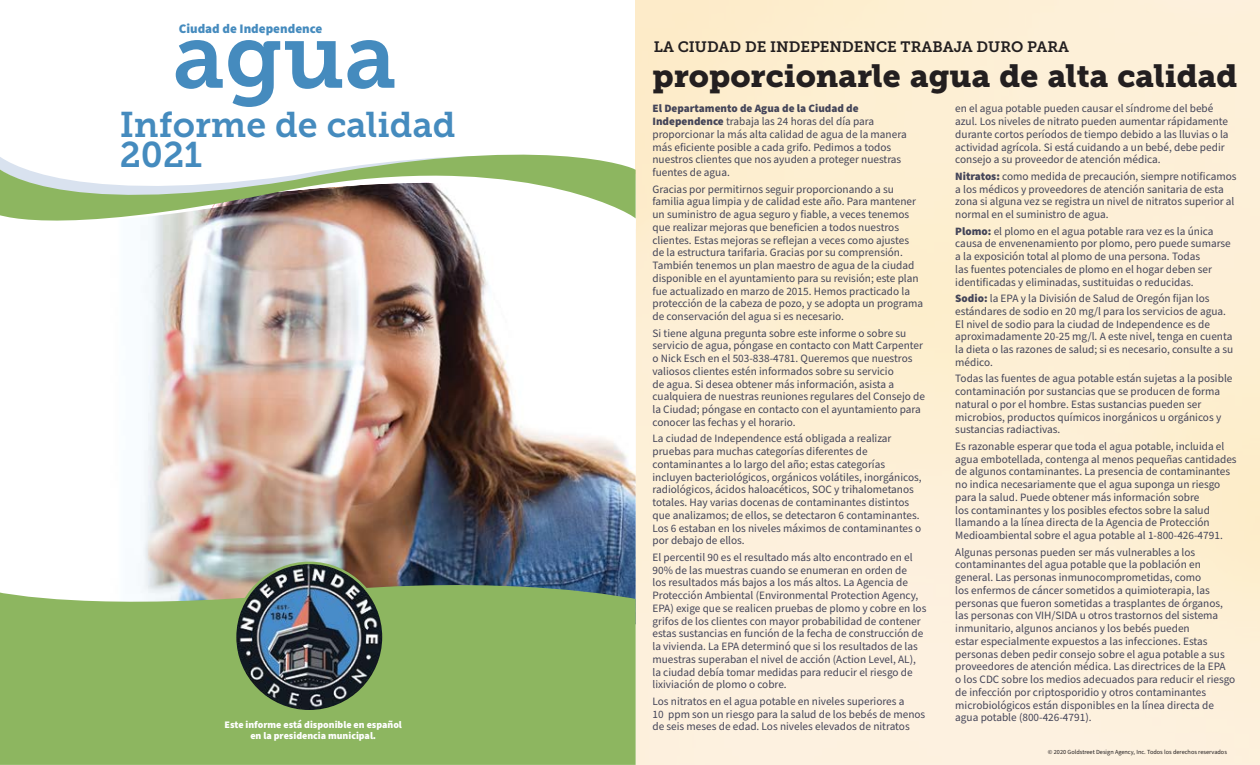
<style>
.page{position:relative;width:1260px;height:765px;background:#fff}
.page>*{position:absolute;margin:0;border:0;box-sizing:border-box;transform-origin:0 0}
.t1{font:91.5px "Museo Slab 700";color:#458bbe}
.t2{font:35.62px "Museo Slab 700";color:#458bbe}
.t3{font:31.88px "Museo Slab 900";color:#231f20}
.t4{font:15px "Museo Slab 700";color:#231f20}
.t5{font:900 13px "Source Sans Pro";color:#458bbe}
.Body{font:11.25px/12.8px "Source Sans Pro";color:#434458}
.t6{font:900 10px/11px "Source Sans Pro";color:#fff;text-align:center}
.t7{font:6.25px "Source Sans Pro";color:#231f20}
.s1{font-weight:900}
</style>
<div class="page">
<img style="left:141px;top:239px;width:495px;height:334px">
<svg style="left:0;top:573px;width:636px;height:192px;background:#8fb468"></svg>
<img style="left:235px;top:563px;width:148px;height:148px;border-radius:74px">
<svg style="left:0;top:131px;width:636px;height:108px"></svg>
<p class="t5" style="left:179px;top:19px;width:145px">Ciudad de Independence</p>
<p class="t1" style="left:173px;top:4px;width:225px">agua</p>
<p class="t2" style="left:120px;top:135px;width:84px">2021</p>
<p class="t2" style="left:120px;top:104px;width:337px">Informe de calidad</p>
<p class="t6" style="left:225px;top:719px;width:179px">Este informe está disponible en español en la presidencia municipal.</p>
<p class="t4" style="left:654px;top:38px;width:417px">LA CIUDAD DE INDEPENDENCE TRABAJA DURO PARA</p>
<p class="t3" style="left:653px;top:57px;width:587px">proporcionarle agua de alta calidad</p>
<p class="Body" style="left:652px;top:103px;width:256px"><span class="s1">El Departamento de Agua de la Ciudad de Independence</span> trabaja las 24 horas del día para proporcionar la más alta calidad de agua de la manera más eficiente posible a cada grifo. Pedimos a todos nuestros clientes que nos ayuden a proteger nuestras fuentes de agua.</p>
<p class="Body" style="left:652px;top:183px;width:272px">Gracias por permitirnos seguir proporcionando a su familia agua limpia y de calidad este año. Para mantener un suministro de agua seguro y fiable, a veces tenemos que realizar mejoras que beneficien a todos nuestros clientes. Estas mejoras se reflejan a veces como ajustes de la estructura tarifaria. Gracias por su comprensión.<br>También tenemos un plan maestro de agua de la ciudad disponible en el ayuntamiento para su revisión; este plan fue actualizado en marzo de 2015. Hemos practicado la protección de la cabeza de pozo, y se adopta un programa de conservación del agua si es necesario.</p>
<p class="Body" style="left:652px;top:327px;width:274px">Si tiene alguna pregunta sobre este informe o sobre su servicio de agua, póngase en contacto con Matt Carpenter o Nick Esch en el 503-838-4781. Queremos que nuestros valiosos clientes estén informados sobre su servicio<br>de agua. Si desea obtener más información, asista a cualquiera de nuestras reuniones regulares del Consejo de la Ciudad; póngase en contacto con el ayuntamiento para conocer las fechas y el horario.</p>
<p class="Body" style="left:652px;top:433px;width:271px">La ciudad de Independence está obligada a realizar pruebas para muchas categorías diferentes de contaminantes a lo largo del año; estas categorías incluyen bacteriológicos, orgánicos volátiles, inorgánicos, radiológicos, ácidos haloacéticos, SOC y trihalometanos totales. Hay varias docenas de contaminantes distintos que analizamos; de ellos, se detectaron 6 contaminantes.<br>Los 6 estaban en los niveles máximos de contaminantes o por debajo de ellos.</p>
<p class="Body" style="left:652px;top:551px;width:275px">El percentil 90 es el resultado más alto encontrado en el 90% de las muestras cuando se enumeran en orden de<br>los resultados más bajos a los más altos. La Agencia de Protección Ambiental (Environmental Protection Agency, EPA) exige que se realicen pruebas de plomo y cobre en los grifos de los clientes con mayor probabilidad de contener estas sustancias en función de la fecha de construcción de la vivienda. La EPA determinó que si los resultados de las muestras superaban el nivel de acción (Action Level, AL), la ciudad debía tomar medidas para reducir el riesgo de lixiviación de plomo o cobre.</p>
<p class="Body" style="left:652px;top:695px;width:274px">Los nitratos en el agua potable en niveles superiores a<br>10 ppm son un riesgo para la salud de los bebés de menos de seis meses de edad. Los niveles elevados de nitratos</p>
<p class="t7" style="left:1048px;top:748px;width:181px">© 2020 Goldstreet Design Agency, Inc. Todos los derechos reservados</p>
<p class="Body" style="left:955px;top:103px;width:275px">en el agua potable pueden causar el síndrome del bebé azul. Los niveles de nitrato pueden aumentar rápidamente durante cortos períodos de tiempo debido a las lluvias o la actividad agrícola. Si está cuidando a un bebé, debe pedir consejo a su proveedor de atención médica.</p>
<p class="Body" style="left:955px;top:170px;width:283px"><span class="s1">Nitratos:</span> como medida de precaución, siempre notificamos a los médicos y proveedores de atención sanitaria de esta zona si alguna vez se registra un nivel de nitratos superior al normal en el suministro de agua.</p>
<p class="Body" style="left:955px;top:225px;width:277px"><span class="s1">Plomo:</span> el plomo en el agua potable rara vez es la única causa de envenenamiento por plomo, pero puede sumarse a la exposición total al plomo de una persona. Todas<br>las fuentes potenciales de plomo en el hogar deben ser identificadas y eliminadas, sustituidas o reducidas.</p>
<p class="Body" style="left:955px;top:292px;width:279px"><span class="s1">Sodio:</span> la EPA y la División de Salud de Oregón fijan los estándares de sodio en 20 mg/l para los servicios de agua.<br>El nivel de sodio para la ciudad de Independence es de aproximadamente 20-25 mg/l. A este nivel, tenga en cuenta la dieta o las razones de salud; si es necesario, consulte a su médico.</p>
<p class="Body" style="left:955px;top:373px;width:279px">Todas las fuentes de agua potable están sujetas a la posible contaminación por sustancias que se producen de forma natural o por el hombre. Estas sustancias pueden ser microbios, productos químicos inorgánicos u orgánicos y sustancias radiactivas.</p>
<p class="Body" style="left:955px;top:440px;width:283px">Es razonable esperar que toda el agua potable, incluida el agua embotellada, contenga al menos pequeñas cantidades de algunos contaminantes. La presencia de contaminantes no indica necesariamente que el agua suponga un riesgo para la salud. Puede obtener más información sobre<br>los contaminantes y los posibles efectos sobre la salud llamando a la línea directa de la Agencia de Protección Medioambiental sobre el agua potable al 1-800-426-4791.</p>
<p class="Body" style="left:955px;top:546px;width:282px">Algunas personas pueden ser más vulnerables a los contaminantes del agua potable que la población en general. Las personas inmunocomprometidas, como<br>los enfermos de cáncer sometidos a quimioterapia, las personas que fueron sometidas a trasplantes de órganos, las personas con VIH/SIDA u otros trastornos del sistema inmunitario, algunos ancianos y los bebés pueden<br>estar especialmente expuestos a las infecciones. Estas personas deben pedir consejo sobre el agua potable a sus proveedores de atención médica. Las directrices de la EPA<br>o los CDC sobre los medios adecuados para reducir el riesgo de infección por criptosporidio y otros contaminantes microbiológicos están disponibles en la línea directa de agua potable (800-426-4791).</p>
</div>
